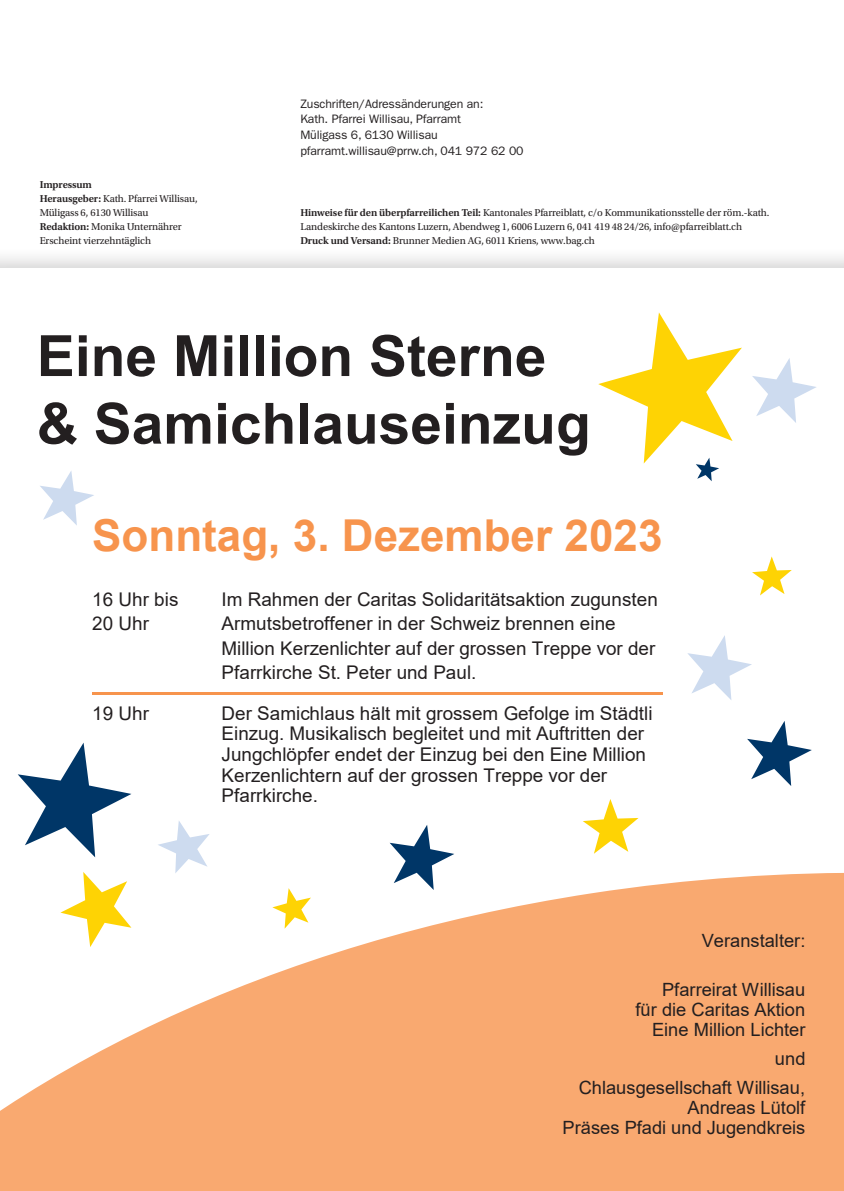
<style>
.page{position:relative;width:844px;height:1191px;background:#fff}
.page>*{position:absolute;margin:0;border:0;box-sizing:border-box;transform-origin:0 0}
.t1{font:700 56.88px/67.5px "Arial";color:#231f20}
.t2{font:700 43.93px "Arial";color:#f7944d}
.t3{font:18.9px/24.5px "Arial";color:#231f20}
.t4{font:18.2px/19.8px "Arial";color:#231f20;text-align:right}
.t5{font:12.25px/15.8px "ITC Franklin Gothic Std";letter-spacing:-.01em;color:#231f20}
.t6{font:10.5px/14px "Utopia Std";letter-spacing:-.01em;color:#231f20}
.s1{font-weight:600}
.s2{font-style:inherit}
</style>
<div class="page">
<div style="left:0;top:246px;width:843px;height:945px;background:#231f20;opacity:.2"></div>
<div style="left:0;top:268px;width:843px;height:923px;background:#fff"></div>
<svg style="left:583px;top:799px;width:55px;height:54px"></svg>
<svg style="left:752px;top:556px;width:39px;height:39px"></svg>
<svg style="left:752px;top:358px;width:64px;height:65px"></svg>
<svg style="left:747px;top:721px;width:64px;height:65px"></svg>
<svg style="left:40px;top:471px;width:54px;height:54px"></svg>
<svg style="left:687px;top:635px;width:64px;height:65px"></svg>
<svg style="left:158px;top:821px;width:52px;height:45px"></svg>
<svg style="left:18px;top:742px;width:113px;height:115px"></svg>
<svg style="left:389px;top:825px;width:65px;height:41px"></svg>
<svg style="left:598px;top:312px;width:143px;height:169px"></svg>
<svg style="left:0;top:866px;width:843px;height:325px;fill:#f9a970"></svg>
<hr style="left:92px;top:692px;width:570px;height:2px;background:#f7944d">
<p class="t6" style="left:40px;top:178px;width:159px"><span class="s1">Impressum<br>Herausgeber:</span> Kath. Pfarrei Willisau,<br>Müligass 6, 6130 Willisau<br><span class="s1">Redaktion:</span> Monika Unternährer<br>Erscheint vierzehntäglich</p>
<p class="t5" style="left:300px;top:96px;width:225px">Zuschriften/Adressänderungen an:<br>Kath. Pfarrei Willisau, Pfarramt<br>Müligass 6, 6130 Willisau pfarramt.willisau@prrw.ch, 041 972 62 00</p>
<p class="t6" style="left:300px;top:206px;width:470px"><span class="s1">Hinweise für den überpfarreilichen Teil:</span> Kantonales Pfarreiblatt, c/o Kommunikationsstelle der röm.-kath.<br>Landeskirche des Kantons Luzern, Abendweg 1, 6006 Luzern 6, 041 419 48 24/26, info@pfarreiblatt.ch<br><span class="s1">Druck und Versand:</span> Brunner Medien AG, 6011 Kriens, www.bag.ch</p>
<h1 class="t1" style="left:37px;top:323px;width:555px">Eine Million Sterne &amp; Samichlauseinzug</h1>
<h2 class="t2" style="left:92px;top:504px;width:571px">Sonntag, 3<span class="s2">.</span> Dezember 2023</h2>
<p class="t3" style="left:92px;top:587px;width:88px">16 Uhr bis<br>20 Uhr</p>
<p class="t3" style="left:221px;top:587px;width:437px">Im Rahmen der Caritas Solidaritätsaktion zugunsten Armutsbetroffener in der Schweiz brennen eine Million Kerzenlichter auf der grossen Treppe vor der Pfarrkirche St. Peter und Paul.</p>
<p class="t3" style="left:92px;top:701px;width:58px">19 Uhr</p>
<p class="t3" style="left:221px;top:703px;width:432px;line-height:20.5px">Der Samichlaus hält mit grossem Gefolge im Städtli Einzug. Musikalisch begleitet und mit Auftritten der Jungchlöpfer endet der Einzug bei den Eine Million Kerzenlichtern auf der grossen Treppe vor der Pfarrkirche.</p>
<p class="t4" style="left:701px;top:931px;width:105px">Veranstalter:</p>
<p class="t4" style="left:635px;top:980px;width:171px">Pfarreirat Willisau<br>für die Caritas Aktion<br>Eine Million Lichter</p>
<p class="t4" style="left:578px;top:1044px;width:228px;line-height:29.1px">und<br>Chlausgesellschaft Willisau,</p>
<p class="t4" style="left:562px;top:1097px;width:244px">Andreas Lütolf<br>Präses Pfadi und Jugendkreis</p>
</div>
